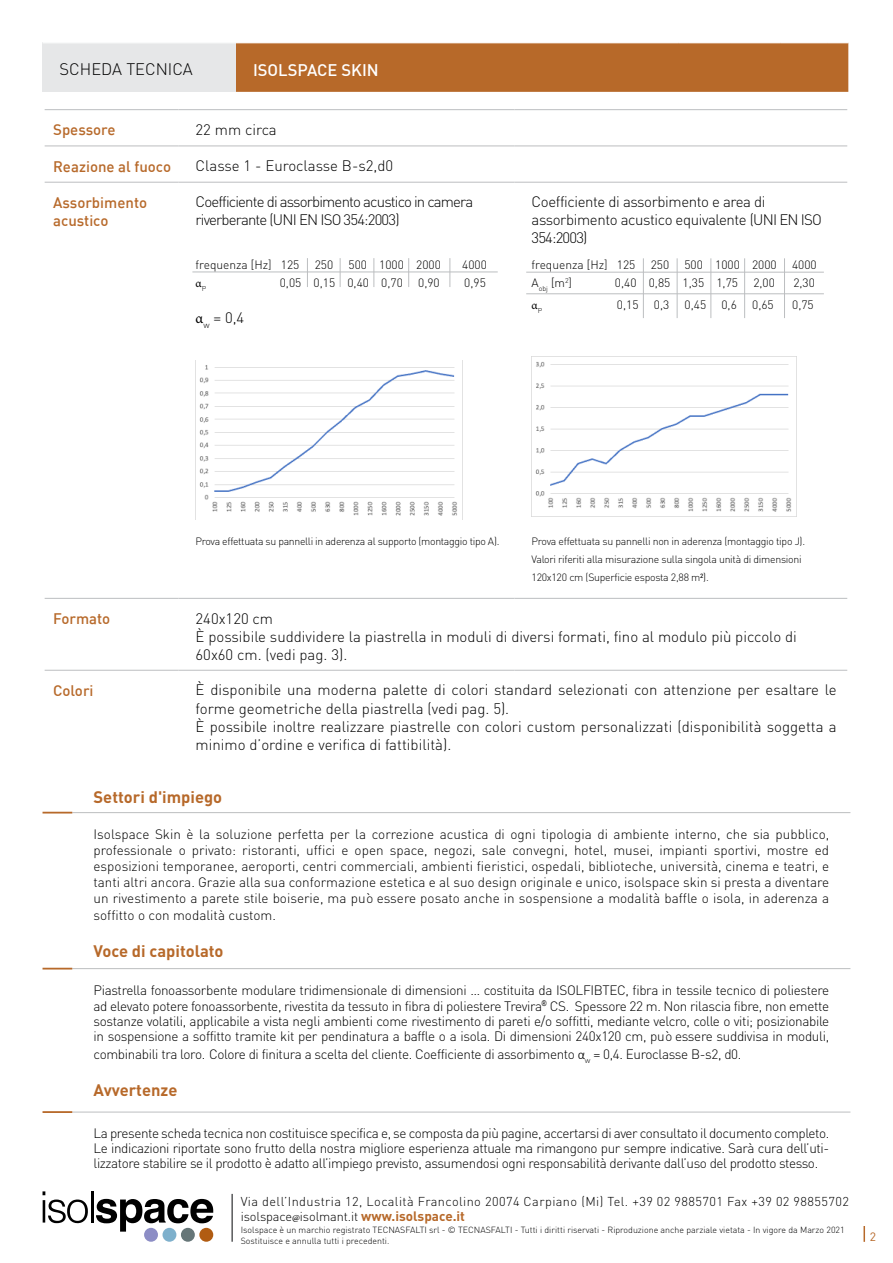
<style>
.page{position:relative;width:893px;height:1263px;background:#fff}
.page>*{position:absolute;margin:0;border:0;box-sizing:border-box;transform-origin:0 0}
.t1{font:700 16.5px "DIN";color:#b7692a}
.t2{font:300 16.5px "DIN";color:#000}
.t3{font:500 16.5px "DIN";color:#fff}
.t4{font:300 15px/18px "DIN";color:#000}
.t5{font:300 15px/18px "DIN";letter-spacing:-.025em;color:#000}
.t6{font:300 15px/18px "DIN";letter-spacing:-.055em;color:#000}
.t7{font:500 15px/18px "DIN";color:#b7692a}
.t8{font:300 13.5px/16.2px "DIN";letter-spacing:-.025em;color:#000;text-align:justify}
.t9{font:300 12.75px/15.3px "DIN";letter-spacing:.035em;color:#000}
.t10{font:300 12px "DIN";color:#000}
.t11{font:12px "Minion Pro";color:#000}
.t12{font:12px "DIN";color:#b7692a}
.t13{font:300 10.5px/18px "DIN";letter-spacing:-.025em;color:#000}
.t14{font:300 8.85px/10.6px "DIN";color:#000}
.s1{font-family:"Minion Pro";font-weight:400}
.s2{font-family:"Calibri"}
.s3{font-family:"Minion Pro";font-weight:400;font-size:10.5px}
.s4{font-weight:700;font-size:13.5px;color:#b7692a}
</style>
<div class="page">
<hr style="left:231px;top:1194px;width:2px;height:48px;background:#58595b">
<div style="left:199px;top:1228px;width:14px;height:14px;background:#b15c12;border-radius:50%"></div>
<div style="left:181px;top:1228px;width:14px;height:14px;background:#667678;border-radius:50%"></div>
<div style="left:163px;top:1228px;width:13px;height:14px;background:#7eb0cc;border-radius:50%"></div>
<div style="left:144px;top:1228px;width:14px;height:14px;background:#8c8dc5;border-radius:50%"></div>
<svg style="left:43px;top:1191px;width:45px;height:32px"></svg>
<hr style="left:91px;top:1191px;width:2px;height:31px;background:#000">
<svg style="left:96px;top:1199px;width:117px;height:32px"></svg>
<hr style="left:179px;top:146px;width:335px;height:1px;background:#bcbec0">
<hr style="left:514px;top:146px;width:333px;height:1px;background:#bcbec0">
<hr style="left:179px;top:182px;width:335px;height:1px;background:#bcbec0">
<hr style="left:514px;top:182px;width:333px;height:1px;background:#bcbec0">
<hr style="left:179px;top:598px;width:335px;height:1px;background:#bcbec0">
<hr style="left:514px;top:598px;width:333px;height:1px;background:#bcbec0">
<hr style="left:179px;top:109px;width:335px;height:1px;background:#bcbec0">
<hr style="left:514px;top:109px;width:333px;height:1px;background:#bcbec0">
<hr style="left:45px;top:109px;width:134px;height:1px;background:#bcbec0">
<hr style="left:45px;top:146px;width:134px;height:1px;background:#bcbec0">
<hr style="left:45px;top:182px;width:134px;height:1px;background:#bcbec0">
<hr style="left:45px;top:598px;width:134px;height:1px;background:#bcbec0">
<hr style="left:45px;top:670px;width:134px;height:1px;background:#bcbec0">
<hr style="left:179px;top:670px;width:335px;height:1px;background:#bcbec0">
<hr style="left:514px;top:670px;width:333px;height:1px;background:#bcbec0">
<img style="left:199px;top:365px;width:258px;height:151px">
<img style="left:531px;top:357px;width:266px;height:159px">
<hr style="left:72px;top:812px;width:778px;height:1px;background:#bcbec0">
<hr style="left:72px;top:968px;width:778px;height:1px;background:#bcbec0">
<hr style="left:72px;top:1112px;width:778px;height:1px;background:#bcbec0">
<svg style="left:43px;top:812px;width:29px;height:1px"></svg>
<svg style="left:43px;top:968px;width:29px;height:1px"></svg>
<hr style="left:43px;top:1111px;width:29px;height:2px;background:#b7692a">
<div style="left:43px;top:43px;width:193px;height:49px;background:#e6e7e8"></div>
<div style="left:236px;top:42px;width:612px;height:50px;background:#b76929"></div>
<hr style="left:192px;top:272px;width:306px;height:1px;background:#bcbec0">
<svg style="left:307px;top:258px;width:1px;height:29px"></svg>
<svg style="left:340px;top:258px;width:1px;height:29px"></svg>
<svg style="left:373px;top:258px;width:1px;height:29px"></svg>
<svg style="left:408px;top:258px;width:1px;height:29px"></svg>
<svg style="left:449px;top:258px;width:1px;height:29px"></svg>
<svg style="left:863px;top:1226px;width:2px;height:16px"></svg>
<hr style="left:526px;top:272px;width:298px;height:1px;background:#bcbec0">
<hr style="left:643px;top:258px;width:1px;height:60px;background:#bcbec0">
<hr style="left:677px;top:258px;width:1px;height:60px;background:#bcbec0">
<hr style="left:710px;top:258px;width:1px;height:60px;background:#bcbec0">
<hr style="left:744px;top:258px;width:1px;height:60px;background:#bcbec0">
<hr style="left:784px;top:258px;width:1px;height:60px;background:#bcbec0">
<hr style="left:526px;top:293px;width:298px;height:1px;background:#bcbec0">
<p class="t2" style="left:60px;top:59px;width:135px">Scheda tecnica</p>
<p class="t3" style="left:253px;top:59px;width:127px">Isolspace SKIN</p>
<p class="t7" style="left:53px;top:120px;width:64px">Spessore</p>
<p class="t4" style="left:196px;top:121px;width:83px">22 mm circa</p>
<p class="t7" style="left:53px;top:157px;width:119px">Reazione al fuoco</p>
<p class="t4" style="left:196px;top:157px;width:199px">C lasse 1 - Euroclasse B-s2,d0</p>
<p class="t7" style="left:53px;top:193px;width:95px">Assorbimento acustico</p>
<p class="t6" style="left:196px;top:193px;width:279px">Coefficiente di assorbimento acustico in camera riverberante (UNI EN ISO 354:2003)</p>
<p class="t10" style="left:196px;top:257px;width:105px">frequenza [Hz] 125</p>
<p class="t10" style="left:315px;top:257px;width:20px">250</p>
<p class="t10" style="left:349px;top:257px;width:94px">500 1000 2000</p>
<p class="t10" style="left:462px;top:257px;width:26px">4000</p>
<p class="t11" style="left:196px;top:275px;width:12px">α<sub>P</sub></p>
<p class="t10" style="left:280px;top:275px;width:125px">0,05 0,15 0,40 0,70</p>
<p class="t10" style="left:418px;top:275px;width:23px">0,90</p>
<p class="t10" style="left:464px;top:275px;width:23px">0,95</p>
<p class="t4" style="left:196px;top:308px;width:50px"><span class="s1">α</span><sub>w</sub> = 0,4</p>
<p class="t5" style="left:531px;top:193px;width:292px">Coefficiente di assorbimento e area di assorbimento acustico equivalente (UNI EN ISO<br>354:2003)</p>
<p class="t10" style="left:531px;top:257px;width:105px">frequenza [Hz] 125</p>
<p class="t10" style="left:651px;top:257px;width:20px">250</p>
<p class="t10" style="left:684px;top:257px;width:94px">500 1000 2000</p>
<p class="t10" style="left:792px;top:257px;width:26px">4000</p>
<p class="t10" style="left:531px;top:275px;width:42px">A<sub>obj</sub> [m<sup>2</sup>]</p>
<p class="t10" style="left:615px;top:275px;width:125px">0,40 0,85 1,35 1,75</p>
<p class="t10" style="left:753px;top:275px;width:23px">2,00</p>
<p class="t10" style="left:793px;top:275px;width:23px">2,30</p>
<p class="t11" style="left:531px;top:298px;width:12px">α<sub>P</sub></p>
<p class="t10" style="left:617px;top:298px;width:23px">0,15</p>
<p class="t10" style="left:654px;top:298px;width:17px">0,3</p>
<p class="t10" style="left:685px;top:298px;width:23px">0,45</p>
<p class="t10" style="left:721px;top:298px;width:17px">0,6</p>
<p class="t10" style="left:752px;top:298px;width:23px">0,65</p>
<p class="t10" style="left:792px;top:298px;width:23px">0,75</p>
<p class="t13" style="left:196px;top:532px;width:305px">Prova effettuata su pannelli in aderenza al supporto (montaggio tipo A).</p>
<p class="t13" style="left:531px;top:532px;width:275px">Prova effettuata su pannelli non in aderenza (montaggio tipo J).<br>Valori riferiti alla misurazione sulla singola unità di dimensioni<br>120x120 cm (Superficie esposta 2,88 m<sup>2</sup>).</p>
<p class="t7" style="left:53px;top:609px;width:59px">Formato</p>
<p class="t4" style="left:196px;top:609px;width:603px">240x120 cm<br>è possibile suddividere la piastrella in moduli di diversi formati, fino al modulo più piccolo di<br>60x60 cm. (vedi pag. 3).</p>
<p class="t7" style="left:53px;top:681px;width:42px">Colori</p>
<p class="t4" style="left:196px;top:681px;width:643px">È disponibile una moderna palette di colori standard selezionati con attenzione per esaltare le forme geometriche della piastrella (vedi pag. 5).<br>È possibile inoltre realizzare piastrelle con colori custom personalizzati (disponibilità soggetta a minimo d’ordine e verifica di fattibilità).</p>
<p class="t1" style="left:94px;top:787px;width:130px">Settori d'impiego</p>
<p class="t8" style="left:94px;top:825px;width:737px">Isolspace Skin è la soluzione perfetta per la correzione acustica di ogni tipologia di ambiente interno, che sia pubblico, professionale o privato: ristoranti, uffici e open space, negozi, sale convegni, hotel, musei, impianti sportivi, mostre ed esposizioni temporanee, aeroporti, centri commerciali, ambienti fieristici, ospedali, biblioteche, università, cinema e teatri, e tanti altri ancora. Grazie alla sua conformazione estetica e al suo design originale e unico, isolspace skin si presta a diventare un rivestimento a parete stile boiserie, ma può essere posato anche in sospensione a modalità baffle o isola, in aderenza a soffitto o con modalità custom.</p>
<p class="t1" style="left:94px;top:940px;width:132px">Voce di capitolato</p>
<p class="t8" style="left:94px;top:982px;width:737px;line-height:15.5px">Piastrella fonoassorbente modulare tridimensionale di dimensioni … costituita da ISOLFI BTEC, fibra in tessile tecnico di poliestere ad elevato potere fonoassorbente, rivestita da tessuto in fibra di poliestere Trevira<sup>®</sup> CS. Spessore 22 m. N on rilascia fibre, non emette sostanze volatili, applicabile a vista negli ambienti come rivestimento di pareti e/o soffitti, mediante velcro, colle o viti; posizionabile in sospensione a soffitto tramite kit per pendinatura a baffle o a isola. Di dimensioni 240x120 cm, può essere suddivisa in moduli,</p>
<p class="t8" style="left:94px;top:1046px;width:649px">combinabili tra loro. Colore di finitura a scelta del cliente. Coefficiente di assorbimento <span class="s2">α</span><sub>w</sub> = 0,4. Euroclasse B-s2, d0.</p>
<p class="t1" style="left:94px;top:1079px;width:85px">Avvertenze</p>
<p class="t8" style="left:94px;top:1125px;width:737px;line-height:15px">La presente scheda tecnica non costituisce specifica e, se composta da più pagine, accertarsi di aver consultato il documento completo.<br>Le indicazioni riportate sono frutto della nostra migliore esperienza attuale ma rimangono pur sempre indicative. Sarà cura dell’uti&shy;lizzatore stabilire se il prodotto è adatto all’impiego previsto, assumendosi ogni responsabilità derivante dall’uso del prodotto stesso.</p>
<p class="t9" style="left:241px;top:1193px;width:610px">Via dell’Industria 12, Località Francolino 20074 Carpiano (Mi) Tel. +39 02 9885701 Fax +39 02 98855702 isolspace<span class="s3">@</span>isolmant.it <span class="s4">www.isolspace.it</span></p>
<p class="t14" style="left:241px;top:1225px;width:605px">Isolspace è un marchio registrato TECNASFALTI srl - © TECNASFALTI - Tutti i diritti riservati - Riproduzione anche parziale vietata - In vigore da Marzo 2021<br>Sostituisce e annulla tutti i precedenti.</p>
<p class="t12" style="left:870px;top:1229px;width:8px">2</p>
</div>
